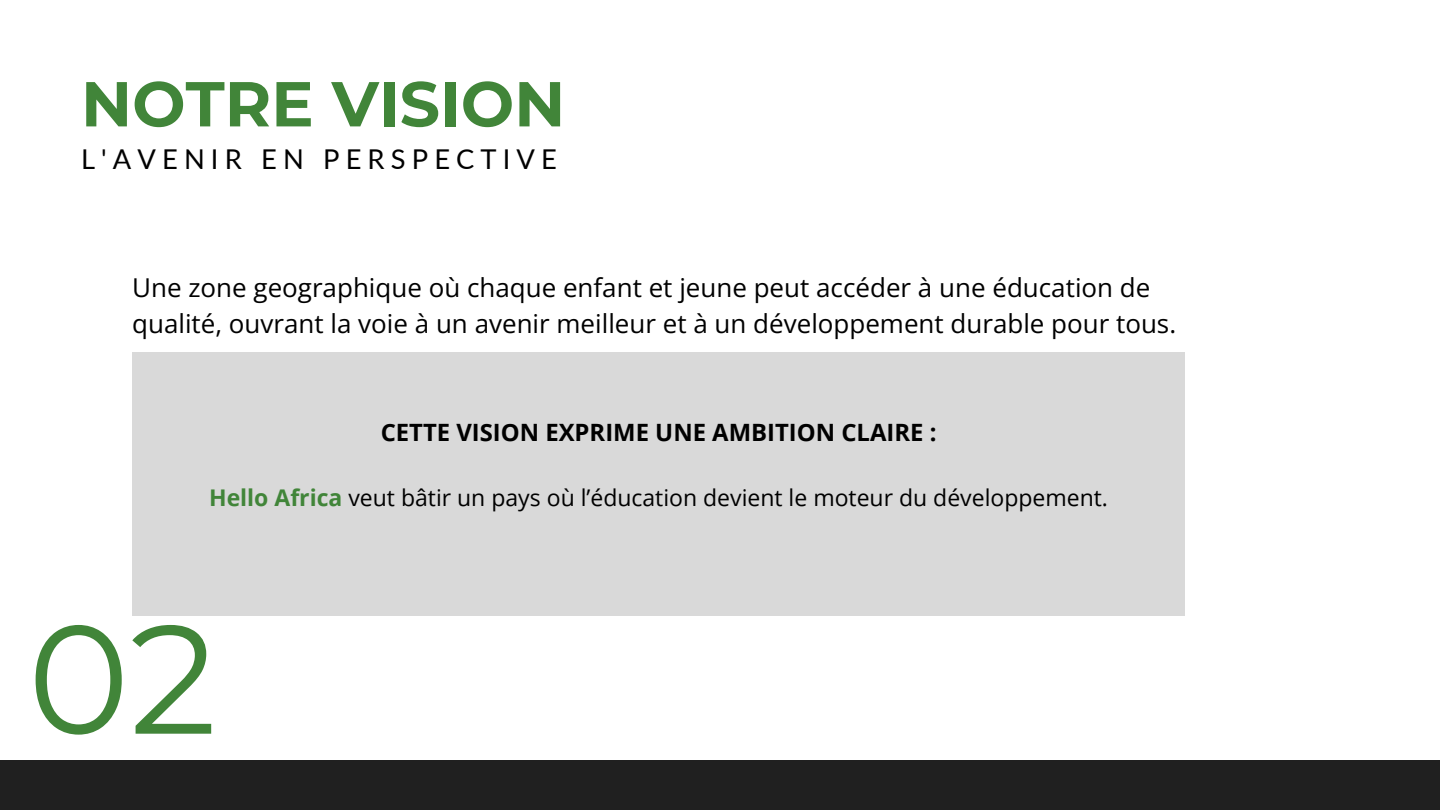
<style>
.page{position:relative;width:1440px;height:810px;background:#fff}
.page>*{position:absolute;margin:0;border:0;box-sizing:border-box;transform-origin:0 0}
.t1{font:154px "Montserrat";color:#418539}
.t2{font:700 63.3px "Montserrat";color:#418539}
.t3{font:27.3px "Lato";letter-spacing:.225em;color:#000}
.t4{font:26px/36px "Open Sans";color:#000}
.t5{font:700 23.8px "Open Sans";color:#000}
.t6{font:23px "Open Sans";color:#000}
.s1{font-weight:700;color:#418539}
</style>
<div class="page">
<div style="left:132px;top:352px;width:1053px;height:264px;background:#d9d9d9"></div>
<div style="left:0;top:760px;width:1440px;height:50px;background:#202020"></div>
<h4 class="t2" style="left:81px;top:65px;width:486px">NOTRE VISION</h4>
<p class="t3" style="left:81px;top:142px;width:478px">L'AVENIR EN PERSPECTIVE</p>
<p class="t4" style="left:132px;top:269px;width:1045px">Une zone geographique où chaque enfant et jeune peut accéder à une éducation de qualité, ouvrant la voie à un avenir meilleur et à un développement durable pour tous.</p>
<h3 class="t5" style="left:381px;top:416px;width:557px">CETTE VISION EXPRIME UNE AMBITION CLAIRE :</h3>
<h2 class="t6" style="left:209px;top:482px;width:901px"><span class="s1">Hello Africa</span> veut bâtir un pays où l’éducation devient le moteur du développement.</h2>
<p class="t1" style="left:28px;top:585px;width:191px">02</p>
</div>
